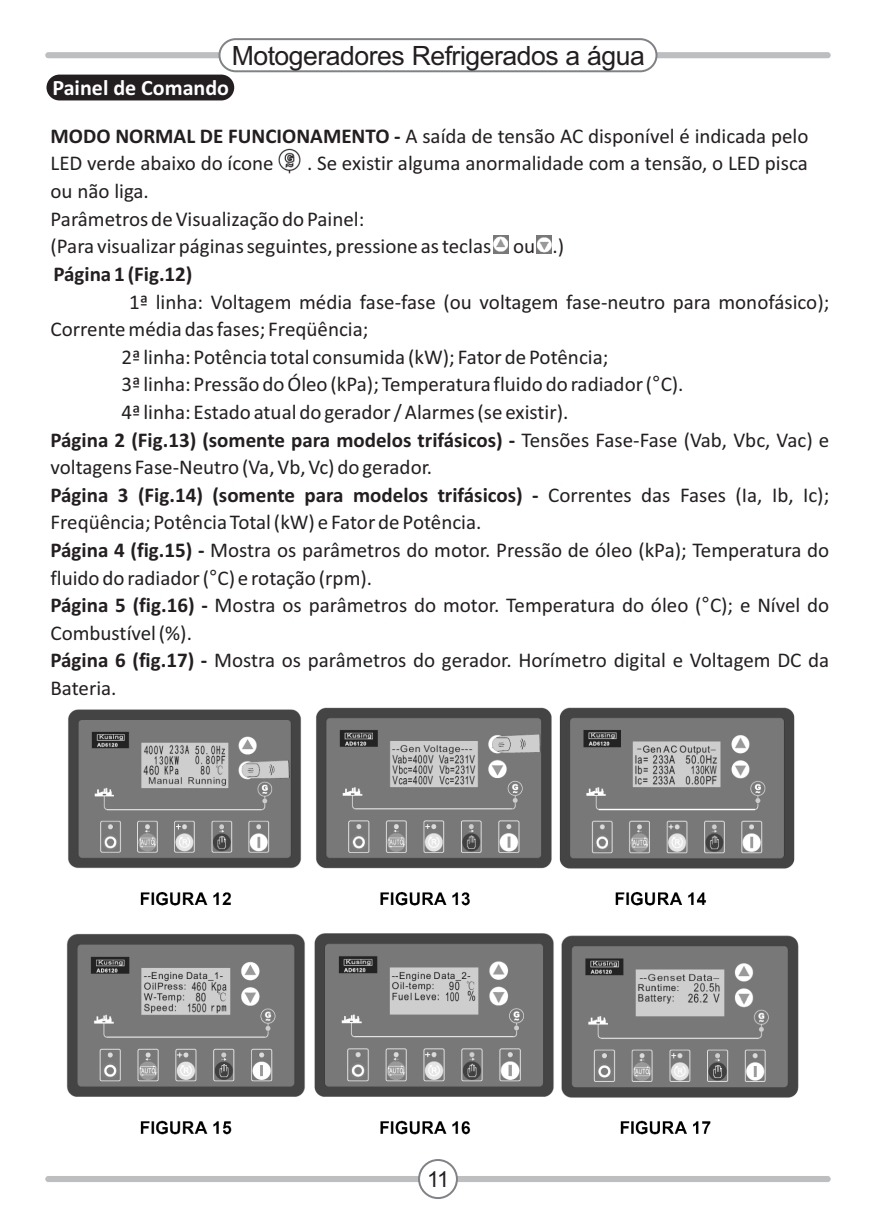
<style>
.page{position:relative;width:876px;height:1227px;background:#fff}
.page>*{position:absolute;margin:0;border:0;box-sizing:border-box;transform-origin:0 0}
.t1{font:26.6px "Arial";letter-spacing:-.02em;color:#231f20}
.t2{font:700 22px "Calibri";color:#fff}
.t3{font:22px "Arial";color:#231f20}
.t4{font:21px/27.6px "Calibri";color:#231f20}
.t5{font:700 21px "Calibri";color:#231f20}
.s1{font-weight:700}
.s2{font-family:"Arial"}
.s3{font-weight:400}
</style>
<div class="page">
<div style="left:44px;top:1174px;width:787px;height:9px;background:#bcbec0;border:1px solid #fff;border-radius:4px"></div>
<div style="left:418px;top:1159px;width:39px;height:40px;border:4px solid #808285;border-radius:18px"></div>
<div style="left:420px;top:1161px;width:35px;height:36px;background:#fff;border-radius:18px"></div>
<div style="left:44px;top:51px;width:787px;height:8px;background:#bcbec0;border:1px solid #fff;border-radius:4px"></div>
<div style="left:218px;top:38px;width:439px;height:34px;border:4px solid #808285;border-radius:15px"></div>
<div style="left:220px;top:40px;width:435px;height:30px;background:#fff;border-radius:15px"></div>
<div style="left:46px;top:75px;width:188px;height:25px;background:#231f20;border-radius:13px"></div>
<img style="left:493px;top:236px;width:15px;height:17px">
<img style="left:536px;top:236px;width:15px;height:17px">
<img style="left:278px;top:148px;width:23px;height:26px">
<img style="left:66px;top:707px;width:733px;height:428px">
<img style="left:94px;top:732px;width:33px;height:10px">
<img style="left:343px;top:731px;width:31px;height:10px">
<img style="left:586px;top:730px;width:32px;height:10px">
<img style="left:94px;top:957px;width:32px;height:10px">
<img style="left:342px;top:956px;width:31px;height:10px">
<img style="left:588px;top:958px;width:32px;height:10px">
<p class="t1" style="left:231px;top:46px;width:414px">Motogeradores Refrigerados a água</p>
<p class="t2" style="left:52px;top:78px;width:178px">Painel de Comando</p>
<p class="t4" style="left:50px;top:124px;width:759px"><span class="s1">MODO NORMAL DE FUNCIONAMENTO -</span> A saída de tensão AC disponível é indicada pelo<br>LED verde abaixo do ícone</p>
<p class="t4" style="left:307px;top:151px;width:502px">. Se existir alguma anormalidade com a tensão, o LED pisca</p>
<p class="t4" style="left:50px;top:179px;width:515px">ou não liga.<br>Parâmetros de Visualização do Painel:<br>(Para visualizar páginas seguintes, pressione as teclas ou .)</p>
<p class="t5" style="left:53px;top:265px;width:140px">Página 1 (Fig.12)</p>
<p class="t4" style="left:129px;top:289px;width:701px">1ª linha: Voltagem média fase-fase (ou voltagem fase-neutro para monofásico);</p>
<p class="t4" style="left:50px;top:317px;width:319px">Corrente média das fases; Freqüência;</p>
<p class="t4" style="left:121px;top:345px;width:488px">2ª linha: Potência total consumida (kW); Fator de Potência;</p>
<p class="t4" style="left:121px;top:372px;width:563px">3ª linha: Pressão do Óleo (kPa); Temperatura fluido do radiador (<span class="s2">°</span>C).</p>
<p class="t4" style="left:121px;top:400px;width:448px">4ª linha: Estado atual do gerador / Alarmes (se existir).</p>
<p class="t5" style="left:50px;top:431px;width:780px">Página 2 (Fig.13) (somente para modelos trifásicos) - <span class="s3">Tensões Fase-Fase (Vab, Vbc, Vac) e</span></p>
<p class="t4" style="left:50px;top:455px;width:383px">voltagens Fase-Neutro (Va, Vb, Vc) do gerador.</p>
<p class="t5" style="left:50px;top:486px;width:780px">Página 3 (Fig.14) (somente para modelos trifásicos) - <span class="s3">Correntes das Fases (Ia, Ib, Ic);</span></p>
<p class="t4" style="left:50px;top:510px;width:432px">Freqüência; Potência Total (kW) e Fator de Potência.</p>
<p class="t4" style="left:50px;top:538px;width:779px"><span class="s1">Página 4 (fig.15) -</span> Mostra os parâmetros do motor. Pressão de óleo (kPa); Temperatura do</p>
<p class="t4" style="left:50px;top:565px;width:323px">fluido do radiador (<span class="s2">°</span>C) e rotação (rpm).</p>
<p class="t4" style="left:50px;top:593px;width:779px"><span class="s1">Página 5 (fig.16) -</span> Mostra os parâmetros do motor. Temperatura do óleo (<span class="s2">°</span>C); e Nível do</p>
<p class="t4" style="left:50px;top:621px;width:143px">Combustível (%).</p>
<p class="t4" style="left:50px;top:648px;width:779px"><span class="s1">Página 6 (fig.17) -</span> Mostra os parâmetros do gerador. Horímetro digital e Voltagem DC da</p>
<p class="t4" style="left:50px;top:676px;width:68px">Bateria.</p>
<p class="t3" style="left:427px;top:1170px;width:24px">11</p>
</div>
